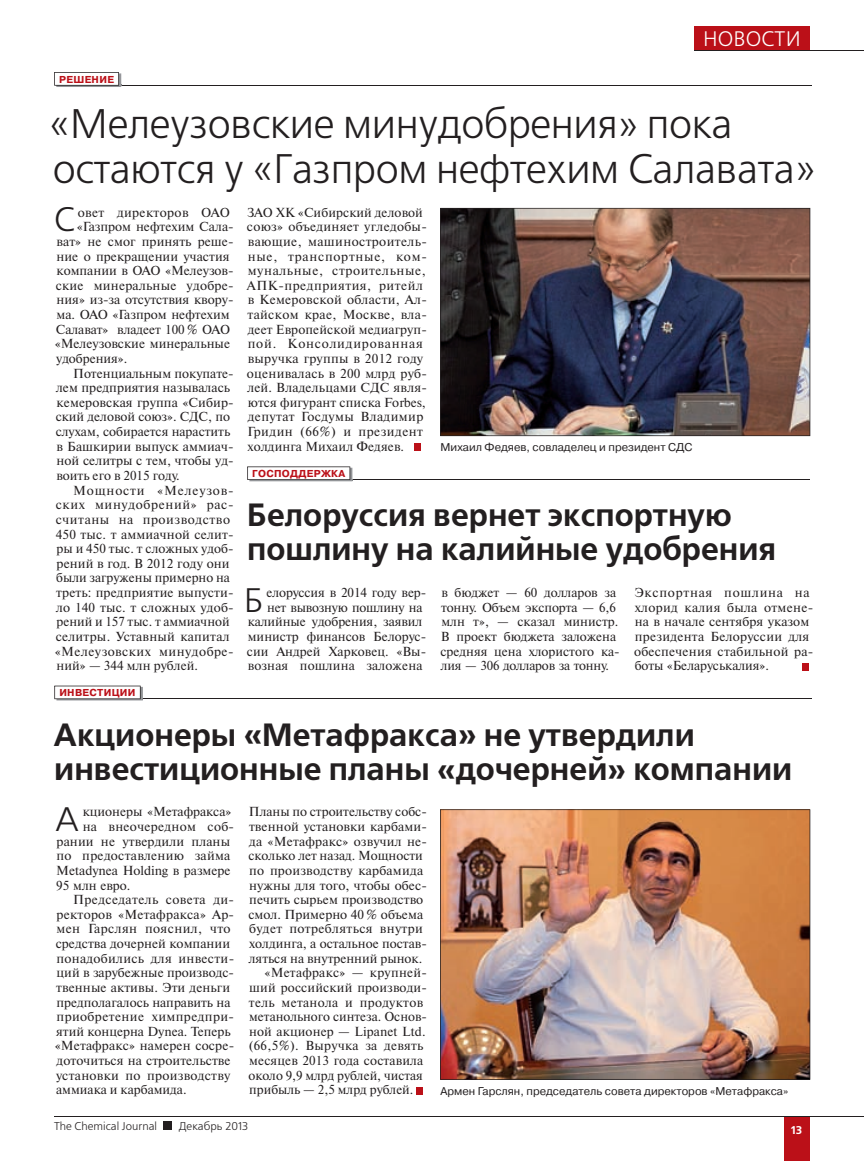
<style>
.page{position:relative;width:864px;height:1161px;background:#fff}
.page>*{position:absolute;margin:0;border:0;box-sizing:border-box;transform-origin:0 0}
.t1{font:41.25px/45px "Free Set C";letter-spacing:-.01em;color:#231f20}
.t2{font:33.9px "Free Set C";color:#231f20}
.t3{font:700 32.1px/34.5px "Free Set C";color:#231f20}
.t4{font:21px "Free Set C";letter-spacing:.005em;color:#fff}
.t5{font:13.05px/14.5px "Newton C";letter-spacing:.01em;color:#231f20}
.t6{font:13.05px "Newton C";letter-spacing:.03em;color:#231f20}
.t7{font:13.05px "Newton C";letter-spacing:-.01em;color:#231f20}
.t8{font:13.05px "Newton C";letter-spacing:.035em;color:#231f20}
.t9{font:13.05px "Newton C";letter-spacing:.05em;color:#231f20}
.t10{font:13.05px "Newton C";letter-spacing:.045em;color:#231f20}
.t11{font:13.05px "Newton C";letter-spacing:.065em;color:#231f20}
.t12{font:11.25px "Pragmatica C";color:#231f20}
.t13{font:11.25px "Free Set C";color:#231f20}
.t14{font:700 11.25px "Free Set C";color:#fff}
.t15{font:700 10.05px "Pragmatica C";letter-spacing:.03em;color:#bb1018}
</style>
<div class="page">
<hr style="left:119px;top:85px;width:692px;height:1px;background:#231f20">
<hr style="left:350px;top:479px;width:459px;height:1px;background:#231f20">
<img style="left:56px;top:86px;width:65px;height:1px">
<svg style="left:54px;top:72px;width:67px;height:14px"></svg>
<img style="left:249px;top:480px;width:103px;height:1px">
<svg style="left:247px;top:466px;width:105px;height:14px"></svg>
<div style="left:414px;top:444px;width:7px;height:7px;background:#bb1018"></div>
<div style="left:801px;top:663px;width:7px;height:7px;background:#bb1018"></div>
<img style="left:440px;top:208px;width:370px;height:228px">
<hr style="left:141px;top:698px;width:670px;height:1px;background:#231f20">
<img style="left:56px;top:699px;width:87px;height:1px">
<svg style="left:54px;top:686px;width:89px;height:13px"></svg>
<div style="left:416px;top:1087px;width:7px;height:7px;background:#bb1018"></div>
<img style="left:440px;top:809px;width:370px;height:271px">
<div style="left:783px;top:1116px;width:26px;height:45px;background:#bb1018"></div>
<hr style="left:54px;top:1116px;width:755px;height:1px;background:#231f20">
<hr style="left:809px;top:1116px;width:54px;height:1px;background:#231f20">
<div style="left:164px;top:1121px;width:8px;height:9px;background:#231f20"></div>
<div style="left:694px;top:27px;width:115px;height:23px;background:#bb1018"></div>
<hr style="left:694px;top:50px;width:115px;height:1px;background:#231f20">
<hr style="left:809px;top:50px;width:54px;height:1px;background:#231f20">
<p class="t15" style="left:59px;top:76px;width:56px">РЕШЕНИЕ</p>
<h3 class="t4" style="left:703px;top:30px;width:99px">НОВОСТИ</h3>
<h1 class="t1" style="left:49px;top:105px;width:767px">«Мелеузовские минудобрения» пока остаются у «Газпром нефтехим Салавата»</h1>
<h2 class="t2" style="left:54px;top:206px;width:22px">С</h2>
<p class="t5" style="left:78px;top:206px;width:153px">овет директоров ОАО</p>
<p class="t5" style="left:247px;top:206px;width:181px">ЗАО ХК «Сибирский деловой союз» объединяет угледобы&shy;вающие, машиностроитель&shy;ные, транспортные, ком&shy;мунальные, строительные,<br>АПК-предприятия, ритейл в Кемеровской области, Ал&shy;тайском крае, Москве, вла&shy;деет Европейской медиагруп&shy;пой. Консолидированная выручка группы в 2012 году оценивалась в 200 млрд руб&shy;лей. Владельцами СДС явля&shy;ются фигурант списка Forbes, депутат Госдумы Владимир<br>Гридин (66%) и президент холдинга Михаил Федяев.</p>
<p class="t5" style="left:77px;top:221px;width:158px">«Газпром нефтехим Сала-</p>
<p class="t5" style="left:56px;top:235px;width:179px">ват» не смог принять реше-</p>
<p class="t5" style="left:56px;top:250px;width:174px">ние о прекращении участия</p>
<p class="t5" style="left:56px;top:264px;width:178px">компании в ОАО «Мелеузов-</p>
<p class="t5" style="left:56px;top:279px;width:179px">ские минеральные удобре-</p>
<p class="t5" style="left:56px;top:294px;width:179px">ния» из-за отсутствия квору-</p>
<p class="t5" style="left:56px;top:308px;width:174px">ма. ОАО «Газпром нефтехим</p>
<p class="t5" style="left:56px;top:323px;width:176px">Салават» владеет 100 % ОАО</p>
<p class="t5" style="left:55px;top:338px;width:177px">«Мелеузовские минеральные</p>
<p class="t5" style="left:56px;top:352px;width:73px">удобрения».</p>
<p class="t5" style="left:73px;top:367px;width:162px">Потенциальным покупате-</p>
<p class="t5" style="left:56px;top:381px;width:175px">лем предприятия называлась</p>
<p class="t5" style="left:56px;top:396px;width:178px">кемеровская группа «Сибир-</p>
<p class="t5" style="left:56px;top:411px;width:176px">ский деловой союз». СДС, по</p>
<p class="t5" style="left:56px;top:425px;width:176px">слухам, собирается нарастить</p>
<p class="t5" style="left:56px;top:440px;width:178px">в Башкирии выпуск аммиач-</p>
<p class="t5" style="left:56px;top:455px;width:179px">ной селитры с тем, чтобы уд-</p>
<p class="t5" style="left:56px;top:469px;width:125px">воить его в 2015 году.</p>
<p class="t11" style="left:73px;top:485px;width:162px">Мощности «Мелеузов-</p>
<p class="t9" style="left:56px;top:500px;width:179px">ских минудобрений» рас-</p>
<p class="t10" style="left:56px;top:515px;width:176px">считаны на производство</p>
<p class="t5" style="left:56px;top:528px;width:179px">450 тыс. т аммиачной селит-</p>
<p class="t5" style="left:57px;top:542px;width:178px">ры и 450 тыс. т сложных удоб-</p>
<p class="t5" style="left:57px;top:557px;width:174px">рений в год. В 2012 году они</p>
<p class="t5" style="left:56px;top:572px;width:175px">были загружены примерно на</p>
<p class="t5" style="left:56px;top:586px;width:179px">треть: предприятие выпусти-</p>
<p class="t5" style="left:56px;top:601px;width:179px">ло 140 тыс. т сложных удоб-</p>
<p class="t5" style="left:57px;top:615px;width:174px">рений и 157 тыс. т аммиачной</p>
<p class="t5" style="left:56px;top:630px;width:175px">селитры. Уставный капитал</p>
<p class="t8" style="left:55px;top:646px;width:180px">«Мелеузовских минудобре-</p>
<p class="t5" style="left:56px;top:659px;width:143px">ний» — 344 млн рублей.</p>
<p class="t12" style="left:440px;top:443px;width:253px">Михаил Федяев, совладелец и президент СДС</p>
<p class="t15" style="left:252px;top:470px;width:94px">ГОСПОДДЕРЖКА</p>
<h3 class="t3" style="left:247px;top:500px;width:530px">Белоруссия вернет экспортную пошлину на калийные удобрения</h3>
<h2 class="t2" style="left:244px;top:586px;width:21px">Б</h2>
<p class="t7" style="left:266px;top:588px;width:161px">елоруссия в 2014 году вер-</p>
<p class="t5" style="left:440px;top:586px;width:181px">в бюджет — 60 долларов за тонну. Объем экспорта — 6,6 млн т», — сказал министр.<br>В проект бюджета заложена средняя цена хлористого ка&shy;лия — 306 долларов за тонну.</p>
<p class="t5" style="left:633px;top:586px;width:181px">Экспортная пошлина на хлорид калия была отмене&shy;на в начале сентября указом президента Белоруссии для обеспечения стабильной ра&shy;боты «Беларуськалия».</p>
<p class="t7" style="left:267px;top:602px;width:157px">нет вывозную пошлину на</p>
<p class="t5" style="left:248px;top:615px;width:176px">калийные удобрения, заявил</p>
<p class="t5" style="left:248px;top:630px;width:180px">министр финансов Белорус-</p>
<p class="t5" style="left:247px;top:645px;width:181px">сии Андрей Харковец. «Вы-</p>
<p class="t5" style="left:248px;top:659px;width:176px">возная пошлина заложена</p>
<p class="t15" style="left:59px;top:689px;width:78px">ИНВЕСТИЦИИ</p>
<h3 class="t3" style="left:53px;top:720px;width:740px">Акционеры «Метафракса» не утвердили инвестиционные планы «дочерней» компании</h3>
<h2 class="t2" style="left:55px;top:806px;width:25px">А</h2>
<p class="t5" style="left:83px;top:806px;width:150px">кционеры «Метафракса»</p>
<p class="t5" style="left:249px;top:806px;width:179px">Планы по строительству собс-</p>
<p class="t5" style="left:249px;top:820px;width:179px">твенной установки карбами-</p>
<p class="t5" style="left:249px;top:835px;width:179px">да «Метафракс» озвучил не-</p>
<p class="t5" style="left:248px;top:849px;width:176px">сколько лет назад. Мощности</p>
<p class="t5" style="left:249px;top:864px;width:175px">по производству карбамида</p>
<p class="t5" style="left:249px;top:879px;width:179px">нужны для того, чтобы обес-</p>
<p class="t5" style="left:249px;top:893px;width:175px">печить сырьем производство</p>
<p class="t5" style="left:248px;top:908px;width:176px">смол. Примерно 40 % объема</p>
<p class="t5" style="left:249px;top:923px;width:175px">будет потребляться внутри</p>
<p class="t5" style="left:249px;top:937px;width:179px">холдинга, а остальное постав-</p>
<p class="t5" style="left:249px;top:952px;width:175px">ляться на внутренний рынок.</p>
<p class="t5" style="left:264px;top:966px;width:164px">«Метафракс» — крупней-</p>
<p class="t5" style="left:249px;top:981px;width:179px">ший российский производи-</p>
<p class="t5" style="left:249px;top:996px;width:175px">тель метанола и продуктов</p>
<p class="t5" style="left:249px;top:1010px;width:179px">метанольного синтеза. Основ-</p>
<p class="t5" style="left:249px;top:1025px;width:178px">ной акционер — Lipanet Ltd.</p>
<p class="t5" style="left:248px;top:1040px;width:176px">(66,5%). Выручка за девять</p>
<p class="t5" style="left:249px;top:1054px;width:175px">месяцев 2013 года составила</p>
<p class="t5" style="left:248px;top:1069px;width:176px">около 9,9 млрд рублей, чистая</p>
<p class="t5" style="left:249px;top:1083px;width:166px">прибыль — 2,5 млрд рублей.</p>
<p class="t12" style="left:440px;top:1087px;width:349px">Армен Гарслян, председатель совета директоров «Метафракса»</p>
<p class="t5" style="left:83px;top:820px;width:153px">на внеочередном соб-</p>
<p class="t5" style="left:57px;top:835px;width:175px">рании не утвердили планы</p>
<p class="t5" style="left:56px;top:849px;width:175px">по предоставлению займа</p>
<p class="t5" style="left:56px;top:864px;width:176px">Metadynea Holding в размере</p>
<p class="t5" style="left:56px;top:879px;width:76px">95 млн евро.</p>
<p class="t6" style="left:73px;top:895px;width:162px">Председатель совета ди-</p>
<p class="t5" style="left:57px;top:908px;width:179px">ректоров «Метафракса» Ар-</p>
<p class="t6" style="left:56px;top:924px;width:175px">мен Гарслян пояснил, что</p>
<p class="t5" style="left:56px;top:937px;width:176px">средства дочерней компании</p>
<p class="t5" style="left:56px;top:952px;width:179px">понадобились для инвести-</p>
<p class="t5" style="left:56px;top:966px;width:179px">ций в зарубежные производс-</p>
<p class="t5" style="left:56px;top:981px;width:175px">твенные активы. Эти деньги</p>
<p class="t5" style="left:56px;top:996px;width:175px">предполагалось направить на</p>
<p class="t6" style="left:56px;top:1012px;width:179px">приобретение химпредпри-</p>
<p class="t5" style="left:56px;top:1025px;width:176px">ятий концерна Dynea. Теперь</p>
<p class="t5" style="left:55px;top:1040px;width:181px">«Метафракс» намерен сосре-</p>
<p class="t5" style="left:56px;top:1054px;width:175px">доточиться на строительстве</p>
<p class="t5" style="left:56px;top:1069px;width:176px">установки по производству</p>
<p class="t5" style="left:56px;top:1083px;width:132px">аммиака и карбамида.</p>
<p class="t13" style="left:54px;top:1121px;width:104px">The Chemical Journal</p>
<p class="t13" style="left:179px;top:1121px;width:71px">Декабрь 2013</p>
<p class="t14" style="left:790px;top:1125px;width:13px">13</p>
</div>
